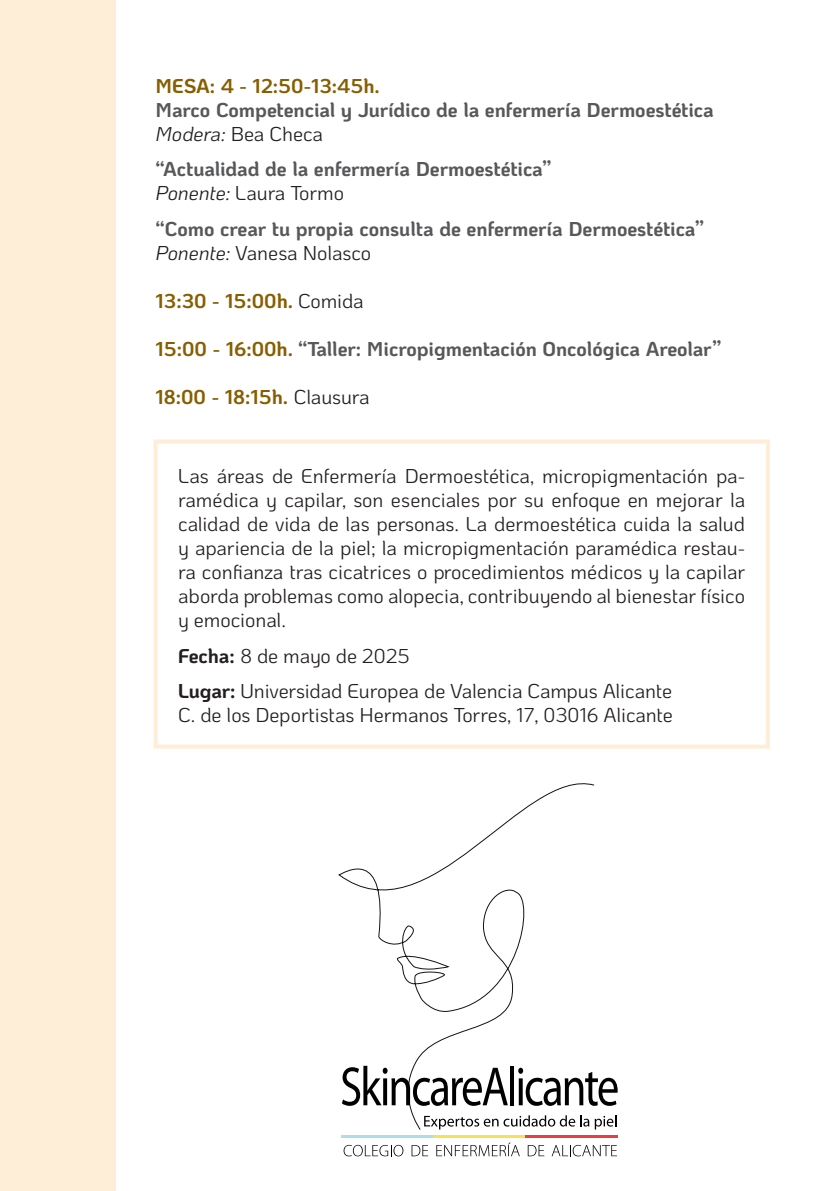
<style>
.page{position:relative;width:840px;height:1191px;background:#fff}
.page>*{position:absolute;margin:0;border:0;box-sizing:border-box;transform-origin:0 0}
.t1{font:20px/24px "Ko Ho";letter-spacing:-.005em;color:#231f20;text-align:justify}
.t2{font:700 20px "Ko Ho";letter-spacing:-.005em;color:#57585a}
.t3{font:700 20px "Ko Ho";color:#885e00}
.s1{font-style:italic}
.s2{font-weight:400;color:#231f20}
.s3{color:#885e00}
.s4{font-weight:700}
</style>
<div class="page">
<div style="left:0;top:0;width:116px;height:1191px;background:#feedd7"></div>
<div style="left:153px;top:439px;width:616px;height:309px;border:4px solid #feedd7"></div>
<svg style="left:338px;top:783px;width:257px;height:347px"></svg>
<svg style="left:342px;top:1065px;width:165px;height:40px"></svg>
<hr style="left:510px;top:1065px;width:4px;height:40px;background:#000001">
<svg style="left:518px;top:1067px;width:99px;height:38px"></svg>
<svg style="left:424px;top:1115px;width:192px;height:14px"></svg>
<svg style="left:343px;top:1144px;width:60px;height:12px"></svg>
<svg style="left:411px;top:1145px;width:17px;height:11px"></svg>
<svg style="left:436px;top:1142px;width:83px;height:14px"></svg>
<svg style="left:527px;top:1145px;width:17px;height:11px"></svg>
<svg style="left:551px;top:1144px;width:65px;height:12px"></svg>
<hr style="left:341px;top:1134px;width:92px;height:3px;background:#abddeb">
<hr style="left:433px;top:1134px;width:92px;height:3px;background:#fae151">
<hr style="left:525px;top:1134px;width:92px;height:3px;background:#ed3c42">
<p class="t3" style="left:155px;top:69px;width:226px">MESA: 4 - 12:50-13:45h.</p>
<p class="t2" style="left:155px;top:93px;width:559px">Marco Competencial y Jurídico de la enfermería Dermoestética</p>
<p class="t1" style="left:155px;top:122px;width:169px"><span class="s1">Modera:</span> Bea Checa</p>
<p class="t2" style="left:155px;top:152px;width:397px">“Actualidad de la enfermería Dermoestética”</p>
<p class="t1" style="left:155px;top:181px;width:190px"><span class="s1">Ponente:</span> Laura Tormo</p>
<p class="t2" style="left:155px;top:212px;width:550px">“Como crear tu propia consulta de enfermería Dermoestética”</p>
<p class="t1" style="left:155px;top:241px;width:217px"><span class="s1">Ponente:</span> Vanesa Nolasco</p>
<p class="t3" style="left:155px;top:284px;width:210px">13:30 - 15:00h. <span class="s2">Comida</span></p>
<p class="t2" style="left:155px;top:332px;width:567px"><span class="s3">15:00 - 16:00h.</span> “Taller: Micropigmentación Oncológica Areolar”</p>
<p class="t3" style="left:155px;top:380px;width:215px">18:00 - 18:15h. <span class="s2">Clausura</span></p>
<p class="t1" style="left:178px;top:464px;width:568px">Las áreas de Enfermería Dermoestética, micropigmentación pa&shy;ramédica y capilar, son esenciales por su enfoque en mejorar la calidad de vida de las personas. La dermoestética cuida la salud y apariencia de la piel; la micropigmentación paramédica restau&shy;ra confianza tras cicatrices o procedimientos médicos y la capilar aborda problemas como alopecia, contribuyendo al bienestar físico y emocional.</p>
<p class="t1" style="left:178px;top:644px;width:233px"><span class="s4">Fecha:</span> 8 de mayo de 2025</p>
<p class="t1" style="left:178px;top:679px;width:495px"><span class="s4">Lugar:</span> Universidad Europea de Valencia Campus Alicante</p>
<p class="t1" style="left:178px;top:703px;width:496px">C. de los Deportistas Hermanos Torres, 17, 03016 Alicante</p>
</div>
